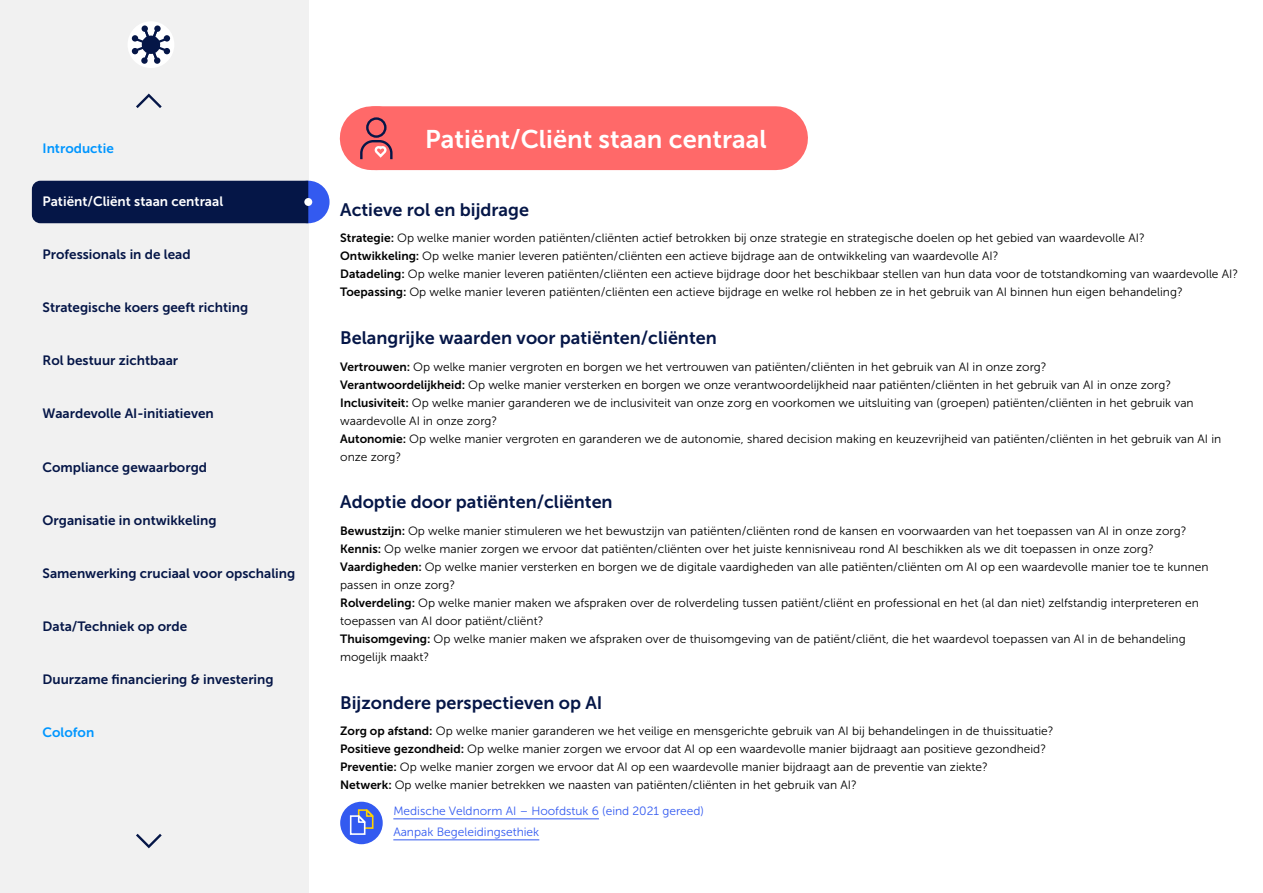
<style>
.page{position:relative;width:1263px;height:893px;background:#fff}
.page>*{position:absolute;margin:0;border:0;box-sizing:border-box;transform-origin:0 0}
.vervolg_niveau_1_H3{font:25.5px "Museo Sans 700";color:#fff}
.vervolg_Niveau_2_H4{font:18px "Museo Sans 700";color:#051647}
.t1{font:13.5px "Museo Sans 700";color:#051647}
.t2{font:13.5px "Museo Sans 700";color:#fff}
.t3{font:13.5px "Museo Sans 700";color:#0096ff}
.vervolg_Niveau_3_H5{font:12px/18px "Museo Sans 300";color:#000}
.tool_p{font:12px "Museo Sans 300";color:#335af0}
.s1{font-family:"Museo Sans 700"}
</style>
<div class="page">
<div style="left:0;top:0;width:308px;height:893px;background:#f1f1f1"></div>
<div style="left:128px;top:21px;width:46px;height:47px;background:#fff;border-radius:50%"></div>
<svg style="left:132px;top:27px;width:38px;height:36px"></svg>
<svg style="left:136px;top:833px;width:26px;height:16px"></svg>
<svg style="left:136px;top:93px;width:26px;height:15px"></svg>
<div style="left:372px;top:106px;width:404px;height:64px;background:#ff6969"></div>
<div style="left:344px;top:106px;width:64px;height:64px;background:#ff6969;border-radius:50%"></div>
<div style="left:366px;top:117px;width:20px;height:21px;border:2px solid #051647;border-radius:50%"></div>
<svg style="left:360px;top:140px;width:33px;height:19px"></svg>
<div style="left:287px;top:181px;width:43px;height:42px;background:#335af0;border-radius:50%"></div>
<div style="left:32px;top:181px;width:276px;height:42px;background:#051647"></div>
<div style="left:304px;top:198px;width:8px;height:8px;background:#fff;border-radius:50%"></div>
<div style="left:340px;top:802px;width:43px;height:42px;background:#335af0;border-radius:50%"></div>
<svg style="left:349px;top:808px;width:28px;height:27px"></svg>
<hr style="left:393px;top:818px;width:206px;height:1px;background:#335af0">
<hr style="left:393px;top:839px;width:146px;height:1px;background:#335af0">
<p class="t3" style="left:43px;top:140px;width:73px">Introductie</p>
<p class="t2" style="left:43px;top:194px;width:182px">Patiënt/Cliënt staan centraal</p>
<p class="t1" style="left:43px;top:247px;width:150px">Professionals in de lead</p>
<p class="t1" style="left:43px;top:300px;width:207px">Strategische koers geeft richting</p>
<p class="t1" style="left:43px;top:353px;width:137px">Rol bestuur zichtbaar</p>
<p class="t1" style="left:43px;top:406px;width:173px">Waardevolle AI-initiatieven</p>
<p class="t1" style="left:43px;top:459px;width:166px">Compliance gewaarborgd</p>
<p class="t1" style="left:43px;top:512px;width:176px">Organisatie in ontwikkeling</p>
<p class="t1" style="left:43px;top:566px;width:254px">Samenwerking cruciaal voor opschaling</p>
<p class="t1" style="left:43px;top:619px;width:146px">Data/Techniek op orde</p>
<p class="t1" style="left:43px;top:672px;width:233px">Duurzame financiering &amp; investering</p>
<p class="t3" style="left:43px;top:725px;width:53px">Colofon</p>
<p class="vervolg_niveau_1_H3" style="left:425px;top:125px;width:343px">Patiënt/Cliënt staan centraal</p>
<p class="vervolg_Niveau_2_H4" style="left:340px;top:199px;width:190px">Actieve rol en bijdrage</p>
<p class="vervolg_Niveau_3_H5" style="left:340px;top:229px;width:806px"><span class="s1">Strategie:</span> Op welke manier worden patiënten/cliënten actief betrokken bij onze strategie en strategische doelen op het gebied van waardevolle AI?</p>
<p class="vervolg_Niveau_3_H5" style="left:340px;top:247px;width:660px"><span class="s1">Ontwikkeling:</span> Op welke manier leveren patiënten/cliënten een actieve bijdrage aan de ontwikkeling van waardevolle AI?</p>
<p class="vervolg_Niveau_3_H5" style="left:340px;top:265px;width:899px"><span class="s1">Datadeling:</span> Op welke manier leveren patiënten/cliënten een actieve bijdrage door het beschikbaar stellen van hun data voor de totstandkoming van waardevolle AI?</p>
<p class="vervolg_Niveau_3_H5" style="left:340px;top:283px;width:844px"><span class="s1">Toepassing:</span> Op welke manier leveren patiënten/cliënten een actieve bijdrage en welke rol hebben ze in het gebruik van AI binnen hun eigen behandeling?</p>
<p class="vervolg_Niveau_2_H4" style="left:340px;top:328px;width:378px">Belangrijke waarden voor patiënten/cliënten</p>
<p class="vervolg_Niveau_3_H5" style="left:340px;top:357px;width:708px"><span class="s1">Vertrouwen:</span> Op welke manier vergroten en borgen we het vertrouwen van patiënten/cliënten in het gebruik van AI in onze zorg?</p>
<p class="vervolg_Niveau_3_H5" style="left:340px;top:375px;width:832px"><span class="s1">Verantwoordelijkheid:</span> Op welke manier versterken en borgen we onze verantwoordelijkheid naar patiënten/cliënten in het gebruik van AI in onze zorg?</p>
<p class="vervolg_Niveau_3_H5" style="left:340px;top:393px;width:855px"><span class="s1">Inclusiviteit:</span> Op welke manier garanderen we de inclusiviteit van onze zorg en voorkomen we uitsluiting van (groepen) patiënten/cliënten in het gebruik van waardevolle AI in onze zorg?</p>
<p class="vervolg_Niveau_3_H5" style="left:340px;top:429px;width:882px"><span class="s1">Autonomie:</span> Op welke manier vergroten en garanderen we de autonomie, shared decision making en keuzevrijheid van patiënten/cliënten in het gebruik van AI in onze zorg?</p>
<p class="vervolg_Niveau_2_H4" style="left:340px;top:492px;width:274px">Adoptie door patiënten/cliënten</p>
<p class="vervolg_Niveau_3_H5" style="left:340px;top:522px;width:848px"><span class="s1">Bewustzijn:</span> Op welke manier stimuleren we het bewustzijn van patiënten/cliënten rond de kansen en voorwaarden van het toepassen van AI in onze zorg?</p>
<p class="vervolg_Niveau_3_H5" style="left:340px;top:540px;width:815px"><span class="s1">Kennis:</span> Op welke manier zorgen we ervoor dat patiënten/cliënten over het juiste kennisniveau rond AI beschikken als we dit toepassen in onze zorg?</p>
<p class="vervolg_Niveau_3_H5" style="left:340px;top:558px;width:870px"><span class="s1">Vaardigheden:</span> Op welke manier versterken en borgen we de digitale vaardigheden van alle patiënten/cliënten om AI op een waardevolle manier toe te kunnen passen in onze zorg?</p>
<p class="vervolg_Niveau_3_H5" style="left:340px;top:594px;width:860px"><span class="s1">Rolverdeling:</span> Op welke manier maken we afspraken over de rolverdeling tussen patiënt/cliënt en professional en het (al dan niet) zelfstandig interpreteren en toepassen van AI door patiënt/cliënt?</p>
<p class="vervolg_Niveau_3_H5" style="left:340px;top:630px;width:847px"><span class="s1">Thuisomgeving:</span> Op welke manier maken we afspraken over de thuisomgeving van de patiënt/cliënt, die het waardevol toepassen van AI in de behandeling mogelijk maakt?</p>
<p class="vervolg_Niveau_2_H4" style="left:340px;top:692px;width:264px">Bijzondere perspectieven op AI</p>
<p class="vervolg_Niveau_3_H5" style="left:340px;top:722px;width:715px"><span class="s1">Zorg op afstand:</span> Op welke manier garanderen we het veilige en mensgerichte gebruik van AI bij behandelingen in de thuissituatie?</p>
<p class="vervolg_Niveau_3_H5" style="left:340px;top:740px;width:707px"><span class="s1">Positieve gezondheid:</span> Op welke manier zorgen we ervoor dat AI op een waardevolle manier bijdraagt aan positieve gezondheid?</p>
<p class="vervolg_Niveau_3_H5" style="left:340px;top:758px;width:649px"><span class="s1">Preventie:</span> Op welke manier zorgen we ervoor dat AI op een waardevolle manier bijdraagt aan de preventie van ziekte?</p>
<p class="vervolg_Niveau_3_H5" style="left:340px;top:776px;width:518px"><span class="s1">Netwerk:</span> Op welke manier betrekken we naasten van patiënten/cliënten in het gebruik van AI?</p>
<p class="tool_p" style="left:393px;top:804px;width:312px">Medische Veldnorm AI – Hoofdstuk 6 (eind 2021 gereed)</p>
<p class="tool_p" style="left:393px;top:825px;width:147px">Aanpak Begeleidingsethiek</p>
</div>
